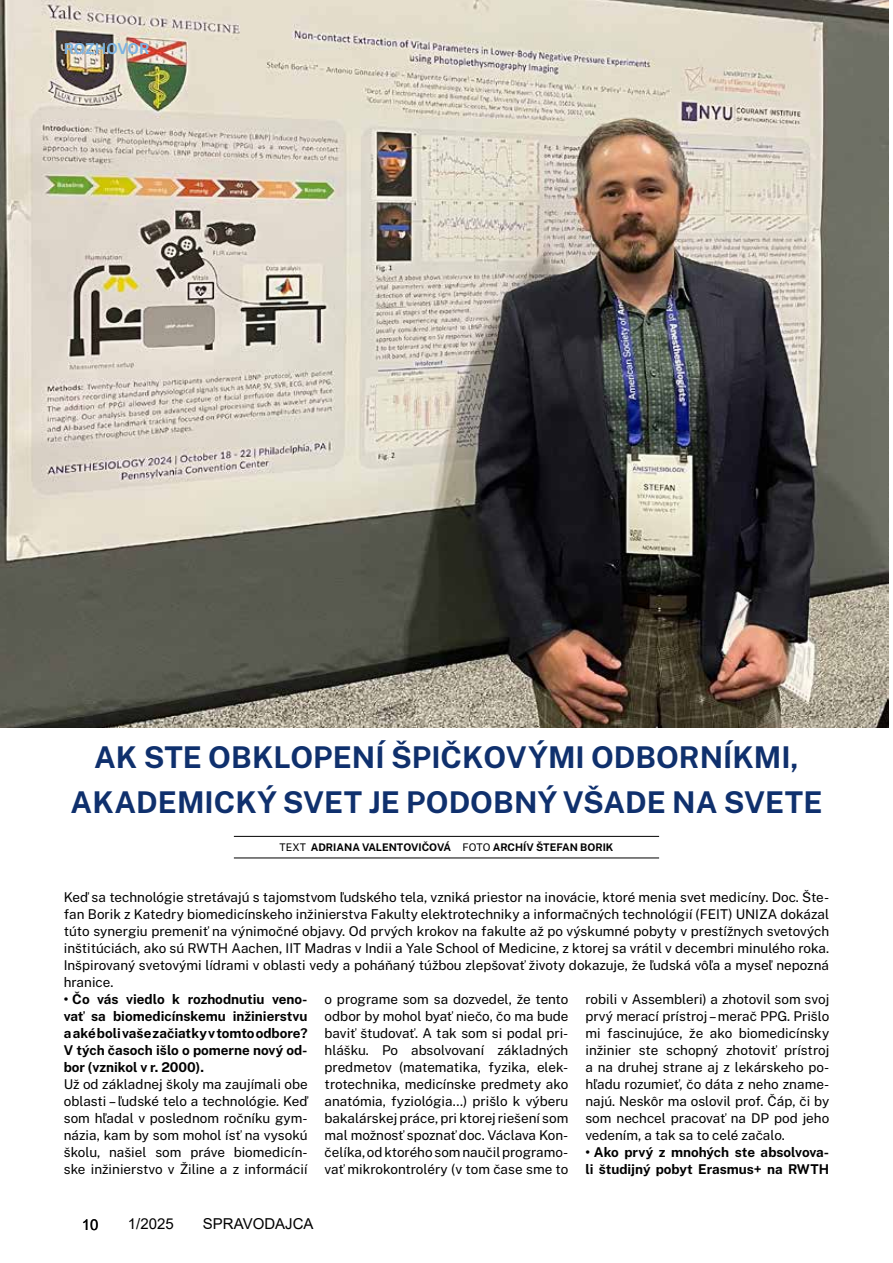
<style>
.page{position:relative;width:893px;height:1263px;background:#fff}
.page>*{position:absolute;margin:0;border:0;box-sizing:border-box;transform-origin:0 0}
.t1{font:700 30px/45px "Public Sans";color:#0f306d;text-align:center}
.t2{font:15px "Arial";color:#000}
.t3{font:700 15px "Public Sans";letter-spacing:-.015em;color:#7db3e1}
.t4{font:13.5px/17px "Public Sans";color:#000;text-align:justify}
.t5{font:700 13.5px/17px "Public Sans";color:#000;text-align:justify}
.t6{font:700 10.5px "Public Sans";color:#000}
.s1{font-weight:400}
</style>
<div class="page">
<hr style="left:234px;top:836px;width:425px;height:1px;background:#000">
<hr style="left:234px;top:857px;width:425px;height:1px;background:#000">
<img style="left:0;top:0;width:889px;height:727px">
<p class="t3" style="left:64px;top:37px;width:87px">ROZHOVOR</p>
<h1 class="t1" style="left:71px;top:733px;width:753px">AK STE OBKLOPENÍ ŠPIČKOVÝMI ODBORNÍKMI,<br>AKADEMICKÝ SVET JE PODOBNÝ VŠADE NA SVETE</h1>
<p class="t6" style="left:279px;top:840px;width:336px"><span class="s1">TEXT</span> ADRIANA VALENTOVIČOVÁ <span class="s1">FOTO</span> ARCHÍV ŠTEFAN BORIK</p>
<p class="t4" style="left:64px;top:887px;width:767px">Keď sa technológie stretávajú s tajomstvom ľudského tela, vzniká priestor na inovácie, ktoré menia svet medicíny. Doc. Šte&shy;fan Borik z Katedry biomedicínskeho inžinierstva Fakulty elektrotechniky a informačných technológií (FEIT) UNIZA dokázal túto synergiu premeniť na výnimočné objavy. Od prvých krokov na fakulte až po výskumné pobyty v prestížnych svetových inštitúciách, ako sú RWTH Aachen, IIT Madras v Indii a Yale School of Medicine, z ktorej sa vrátil v decembri minulého roka.<br>Inšpirovaný svetovými lídrami v oblasti vedy a poháňaný túžbou zlepšovať životy dokazuje, že ľudská vôľa a myseľ nepozná hranice.</p>
<p class="t5" style="left:64px;top:989px;width:245px">• Čo vás viedlo k rozhodnutiu veno&shy;vať sa biomedicínskemu inžinierstvu a aké boli vaše začiatky v tomto odbore?<br>V tých časoch išlo o pomerne nový od&shy;bor (vznikol v r. 2000).</p>
<p class="t4" style="left:64px;top:1074px;width:245px">Už od základnej školy ma zaujímali obe oblasti – ľudské telo a technológie. Keď som hľadal v poslednom ročníku gym&shy;názia, kam by som mohol ísť na vysokú školu, našiel som práve biomedicín&shy;ske inžinierstvo v Žiline a z informácií</p>
<p class="t4" style="left:325px;top:989px;width:245px">o programe som sa dozvedel, že tento odbor by mohol byať niečo, čo ma bude baviť študovať. A tak som si podal pri&shy;hlášku. Po absolvovaní základných predmetov (matematika, fyzika, elek&shy;trotechnika, medicínske predmety ako anatómia, fyziológia...) prišlo k výberu bakalárskej práce, pri ktorej riešení som mal možnosť spoznať doc. Václava Kon&shy;čelíka, od ktorého som naučil programo&shy;vať mikrokontroléry (v tom čase sme to</p>
<p class="t4" style="left:585px;top:989px;width:245px">robili v Assembleri) a zhotovil som svoj prvý merací prístroj – merač PPG. Prišlo mi fascinujúce, že ako biomedicínsky inžinier ste schopný zhotoviť prístroj a na druhej strane aj z lekárskeho po&shy;hľadu rozumieť, čo dáta z neho zname&shy;najú. Neskôr ma oslovil prof. Čáp, či by som nechcel pracovať na DP pod jeho vedením, a tak sa to celé začalo.</p>
<p class="t5" style="left:585px;top:1142px;width:245px">• Ako prvý z mnohých ste absolvova&shy;li študijný pobyt Erasmus+ na RWTH</p>
<p class="t2" style="left:82px;top:1214px;width:18px">10</p>
<p class="t2" style="left:128px;top:1214px;width:47px">1/2025</p>
<p class="t2" style="left:203px;top:1214px;width:112px">SPRAVODAJCA</p>
</div>
